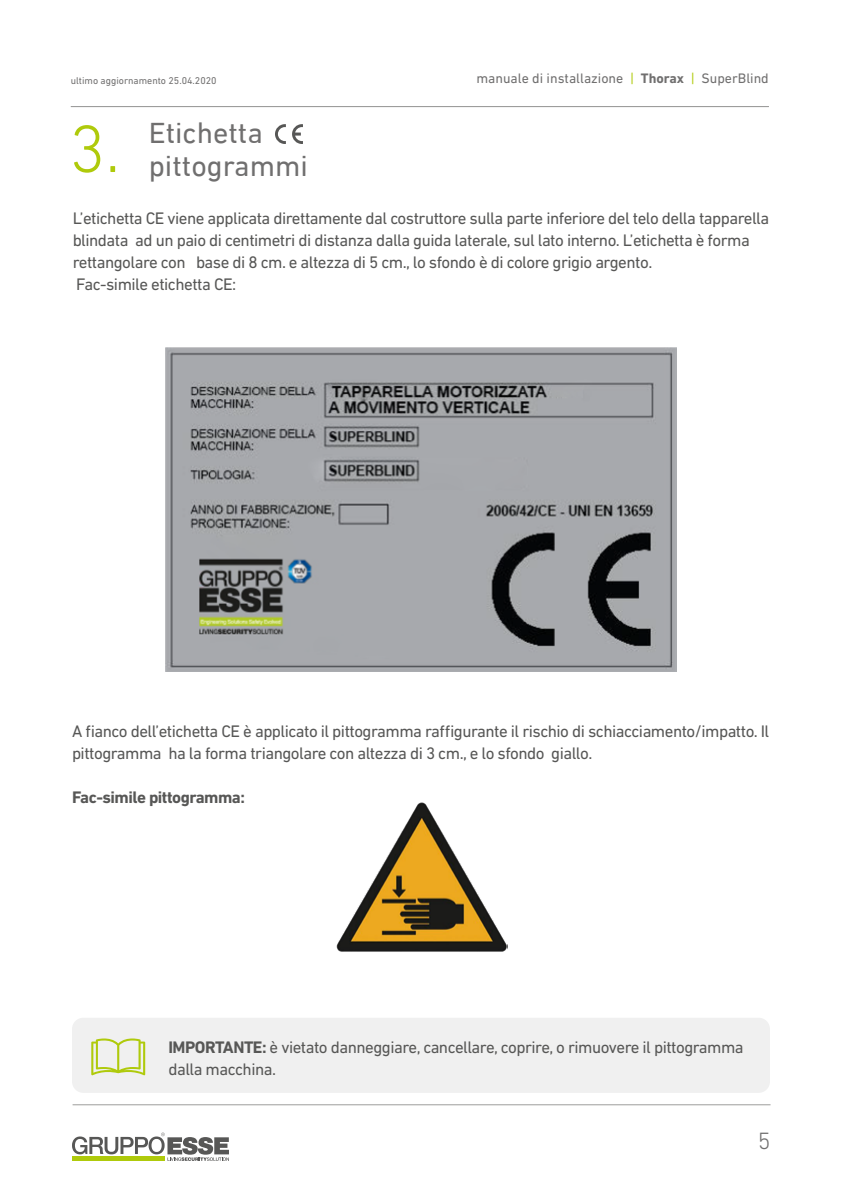
<style>
.page{position:relative;width:842px;height:1191px;background:#fff}
.page>*{position:absolute;margin:0;border:0;box-sizing:border-box;transform-origin:0 0}
.t1{font:300 68px "DIN Next LT Arabic";color:#afca0b}
.t2{font:30px/32px "DIN Next LT Arabic";color:#706f6f}
.t3{font:300 24px "DIN Next LT Pro";color:#706f6f}
.t4{font:17px/22px "DIN Next LT Pro";letter-spacing:-.03em;color:#575756}
.t5{font:700 17px "DIN Next LT Pro";letter-spacing:-.03em;color:#575756}
.t6{font:14px "DIN Next LT Pro";color:#706f6f}
.t7{font:10px "DIN Next LT Pro";color:#706f6f}
.s1{color:#afca0b}
.s2{font-weight:700}
</style>
<div class="page">
<svg style="left:72px;top:1132px;width:157px;height:29px"></svg>
<hr style="left:73px;top:1104px;width:697px;height:1px;background:#9d9d9c">
<hr style="left:71px;top:106px;width:698px;height:1px;background:#9d9d9c">
<svg style="left:275px;top:124px;width:11px;height:20px"></svg>
<svg style="left:292px;top:124px;width:11px;height:20px"></svg>
<img style="left:166px;top:347px;width:510px;height:324px">
<img style="left:336px;top:802px;width:171px;height:150px">
<div style="left:72px;top:1017px;width:698px;height:75px;background:#f0f0f0;border-radius:11px"></div>
<svg style="left:91px;top:1038px;width:54px;height:37px"></svg>
<p class="t7" style="left:71px;top:75px;width:147px">ultimo aggiornamento 25.04.2020</p>
<p class="t6" style="left:476px;top:70px;width:294px">manuale di installazione <span class="s1">|</span> <span class="s2">Thorax</span> <span class="s1">|</span> SuperBlind</p>
<h1 class="t1" style="left:69px;top:109px;width:53px">3.</h1>
<h2 class="t2" style="left:149px;top:117px;width:161px">Etichetta pittogrammi</h2>
<p class="t4" style="left:73px;top:207px;width:698px">L’etichetta CE viene applicata direttamente dal costruttore sulla parte inferiore del telo della tapparella blindata ad un paio di centimetri di distanza dalla guida laterale, sul lato interno. L’etichetta è forma rettangolare con base di 8 cm. e altezza di 5 cm., lo sfondo è di colore grigio argento.<br>Fac-simile etichetta CE:</p>
<p class="t4" style="left:72px;top:720px;width:699px">A fianco dell’etichetta CE è applicato il pittogramma raffigurante il rischio di schiacciamento/impatto. Il pittogramma ha la forma triangolare con altezza di 3 cm., e lo sfondo giallo.</p>
<p class="t5" style="left:72px;top:787px;width:174px">Fac-simile pittogramma:</p>
<p class="t4" style="left:168px;top:1036px;width:577px"><span class="s2">IMPORTANTE:</span> è vietato danneggiare, cancellare, coprire, o rimuovere il pittogramma dalla macchina.</p>
<h3 class="t3" style="left:758px;top:1127px;width:14px">5</h3>
</div>
